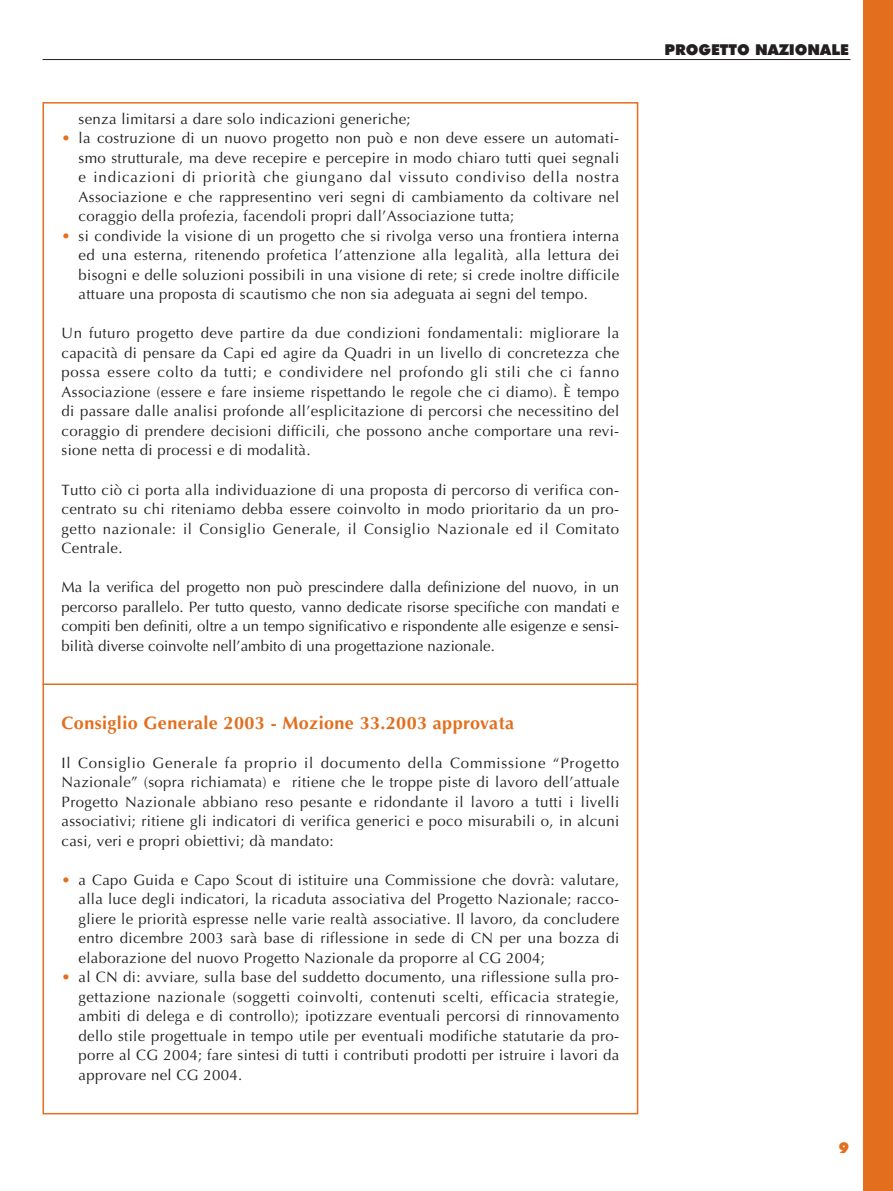
<style>
.page{position:relative;width:893px;height:1191px;background:#fff}
.page>*{position:absolute;margin:0;border:0;box-sizing:border-box;transform-origin:0 0}
.t1{font:700 18px "Optima";letter-spacing:.02em;color:#e36f1e}
.t2{font:15px/19.5px "Optima";letter-spacing:.02em;color:#231f20;text-align:justify}
.t3{font:900 15px "Futura BT";color:#231f20}
.t4{font:900 15px "Futura BT";color:#e36f1e}
.s1{color:#e36f1e}
</style>
<div class="page">
<div style="left:863px;top:0;width:30px;height:1190px;background:#e36f1e"></div>
<hr style="left:43px;top:59px;width:807px;height:1px;background:#231f20">
<hr style="left:43px;top:683px;width:594px;height:2px;background:#e36f1e">
<p class="t2" style="left:79px;top:110px;width:334px">senza limitarsi a dare solo indicazioni generiche;</p>
<p class="t2" style="left:79px;top:130px;width:542px;text-indent:-17px"><span class="s1">•</span> la costruzione di un nuovo progetto non può e non deve essere un automati&shy;smo strutturale, ma deve recepire e percepire in modo chiaro tutti quei segnali e indicazioni di priorità che giungano dal vissuto condiviso della nostra Associazione e che rappresentino veri segni di cambiamento da coltivare nel coraggio della profezia, facendoli propri dall’Associazione tutta;</p>
<p class="t2" style="left:79px;top:227px;width:542px;text-indent:-17px"><span class="s1">•</span> si condivide la visione di un progetto che si rivolga verso una frontiera interna ed una esterna, ritenendo profetica l’attenzione alla legalità, alla lettura dei bisogni e delle soluzioni possibili in una visione di rete; si crede inoltre difficile attuare una proposta di scautismo che non sia adeguata ai segni del tempo.</p>
<p class="t2" style="left:62px;top:325px;width:559px">Un futuro progetto deve partire da due condizioni fondamentali: migliorare la capacità di pensare da Capi ed agire da Quadri in un livello di concretezza che possa essere colto da tutti; e condividere nel profondo gli stili che ci fanno Associazione (essere e fare insieme rispettando le regole che ci diamo). È tempo di passare dalle analisi profonde all’esplicitazione di percorsi che necessitino del coraggio di prendere decisioni difficili, che possono anche comportare una revi&shy;sione netta di processi e di modalità.</p>
<p class="t2" style="left:62px;top:481px;width:559px">Tutto ciò ci porta alla individuazione di una proposta di percorso di verifica con&shy;centrato su chi riteniamo debba essere coinvolto in modo prioritario da un pro&shy;getto nazionale: il Consiglio Generale, il Consiglio Nazionale ed il Comitato Centrale.</p>
<p class="t2" style="left:62px;top:578px;width:559px">Ma la verifica del progetto non può prescindere dalla definizione del nuovo, in un percorso parallelo. Per tutto questo, vanno dedicate risorse specifiche con mandati e compiti ben definiti, oltre a un tempo significativo e rispondente alle esigenze e sensi&shy;bilità diverse coinvolte nell’ambito di una progettazione nazionale.</p>
<p class="t1" style="left:62px;top:715px;width:454px">Consiglio Generale 2003 - Mozione 33.2003 approvata</p>
<p class="t2" style="left:62px;top:754px;width:559px">Il Consiglio Generale fa proprio il documento della Commissione “Progetto Nazionale” (sopra richiamata) e ritiene che le troppe piste di lavoro dell’attuale Progetto Nazionale abbiano reso pesante e ridondante il lavoro a tutti i livelli associativi; ritiene gli indicatori di verifica generici e poco misurabili o, in alcuni casi, veri e propri obiettivi; dà mandato:</p>
<p class="t2" style="left:79px;top:871px;width:542px;text-indent:-17px"><span class="s1">•</span> a Capo Guida e Capo Scout di istituire una Commissione che dovrà: valutare, alla luce degli indicatori, la ricaduta associativa del Progetto Nazionale; racco&shy;gliere le priorità espresse nelle varie realtà associative. Il lavoro, da concludere entro dicembre 2003 sarà base di riflessione in sede di CN per una bozza di elaborazione del nuovo Progetto Nazionale da proporre al CG 2004;</p>
<p class="t2" style="left:79px;top:968px;width:542px;text-indent:-17px"><span class="s1">•</span> al CN di: avviare, sulla base del suddetto documento, una riflessione sulla pro&shy;gettazione nazionale (soggetti coinvolti, contenuti scelti, efficacia strategie, ambiti di delega e di controllo); ipotizzare eventuali percorsi di rinnovamento dello stile progettuale in tempo utile per eventuali modifiche statutarie da pro&shy;porre al CG 2004; fare sintesi di tutti i contributi prodotti per istruire i lavori da approvare nel CG 2004.</p>
<p class="t3" style="left:664px;top:45px;width:186px">PROGETTO NAZIONALE</p>
<p class="t4" style="left:839px;top:1142px;width:12px">9</p>
</div>
